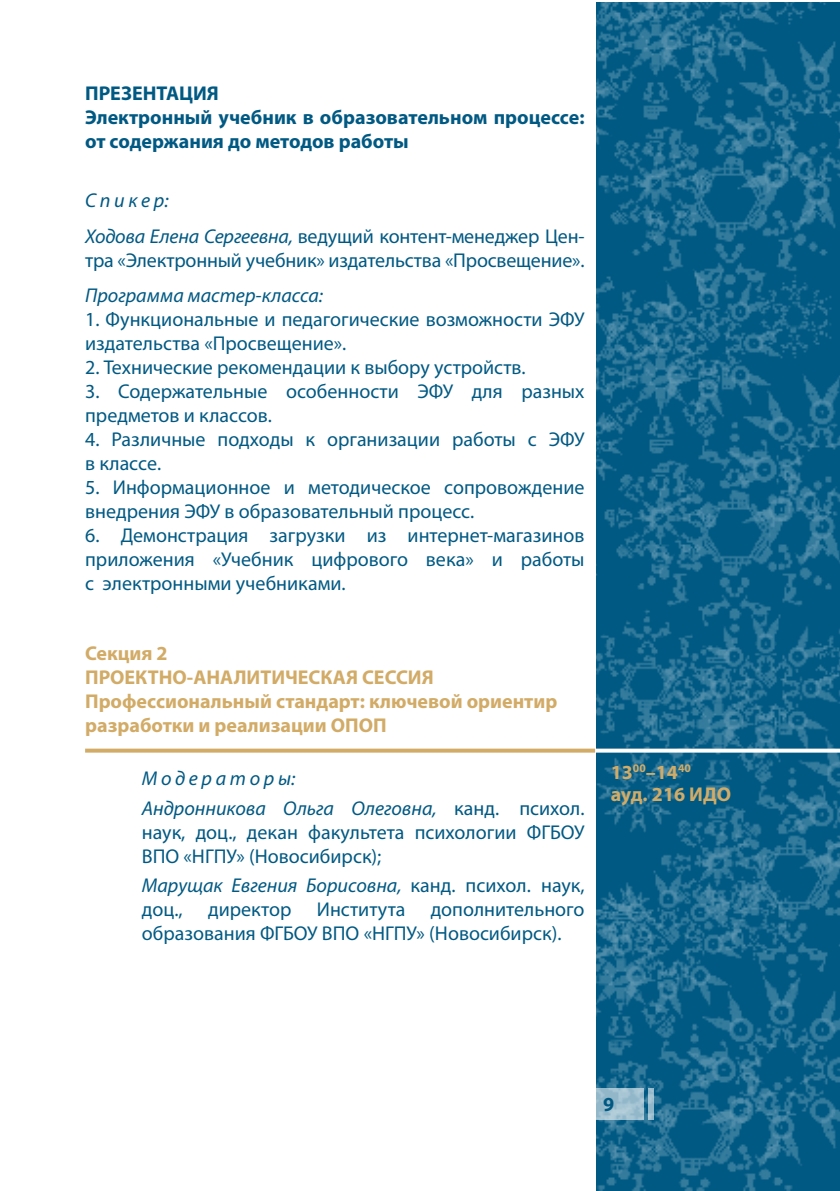
<style>
.page{position:relative;width:840px;height:1191px;background:#fff}
.page>*{position:absolute;margin:0;border:0;box-sizing:border-box;transform-origin:0 0}
.t1{font:20px/24px "Myriad Pro";color:#005983}
.t2{font:italic 20px/35.4px "Myriad Pro";color:#005983}
.t3{font:700 20px/24px "Myriad Pro";color:#d2ab67}
.t4{font:700 20px/24px "Myriad Pro";color:#005983}
.s1{font-style:normal}
</style>
<div class="page">
<img style="left:596px;top:2px;width:243px;height:1189px">
<svg style="left:596px;top:1089px;width:47px;height:31px"></svg>
<svg style="left:648px;top:1089px;width:6px;height:31px"></svg>
<svg style="left:594px;top:748px;width:245px;height:4px"></svg>
<svg style="left:85px;top:748px;width:509px;height:4px;background:#d9b87e"></svg>
<p class="t4" style="left:85px;top:81px;width:500px">ПРЕЗЕНТАЦИЯ<br>Электронный учебник в образовательном процессе: от содержания до методов работы</p>
<p class="t2" style="left:85px;top:183px;width:500px">С п и к е р:<br>Ходова Елена Сергеевна, <span class="s1">ведущий контент-менеджер Цен-</span></p>
<p class="t1" style="left:85px;top:248px;width:500px">тра «Электронный учебник» издательства «Просвещение».</p>
<p class="t2" style="left:85px;top:277px;width:239px">Программа мастер-класса:</p>
<p class="t1" style="left:85px;top:307px;width:500px">1. Функциональные и педагогические возможности ЭФУ издательства «Просвещение».</p>
<p class="t1" style="left:85px;top:355px;width:442px">2. Технические рекомендации к выбору устройств.</p>
<p class="t1" style="left:85px;top:379px;width:500px">3. Содержательные особенности ЭФУ для разных предметов и классов.</p>
<p class="t1" style="left:85px;top:427px;width:500px">4. Различные подходы к организации работы с ЭФУ в классе.</p>
<p class="t1" style="left:85px;top:475px;width:500px">5. Информационное и методическое сопровождение внедрения ЭФУ в образовательный процесс.</p>
<p class="t1" style="left:85px;top:523px;width:500px;text-align:justify">6. Демонстрация загрузки из интернет-магазинов приложения «Учебник цифрового века» и работы с электронными учебниками.</p>
<p class="t3" style="left:85px;top:641px;width:473px">Секция 2<br>ПРОЕКТНО-АНАЛИТИЧЕСКАЯ СЕССИЯ<br>Профессиональный стандарт: ключевой ориентир разработки и реализации ОПОП</p>
<p class="t2" style="left:142px;top:763px;width:444px;line-height:29.6px">М о д е р а т о р ы:<br>Андронникова Ольга Олеговна, <span class="s1">канд. психол.</span></p>
<p class="t1" style="left:142px;top:819px;width:444px">наук, доц., декан факультета психологии ФГБОУ<br>ВПО «НГПУ» (Новосибирск);</p>
<p class="t2" style="left:142px;top:873px;width:444px;line-height:24px">Марущак Евгения Борисовна, <span class="s1">канд. психол. наук, доц.,</span></p>
<p class="t1" style="left:208px;top:897px;width:85px">директор</p>
<p class="t1" style="left:316px;top:897px;width:90px">Института</p>
<p class="t1" style="left:142px;top:897px;width:444px;text-indent:289px">дополнительного образования ФГБОУ ВПО «НГПУ» (Новосибирск).</p>
<p class="t3" style="left:610px;top:760px;width:122px;line-height:22.4px">13<sup>00</sup>–14<sup>40 </sup>ауд. 216 ИДО</p>
<p class="t4" style="left:603px;top:1091px;width:13px">9</p>
</div>
